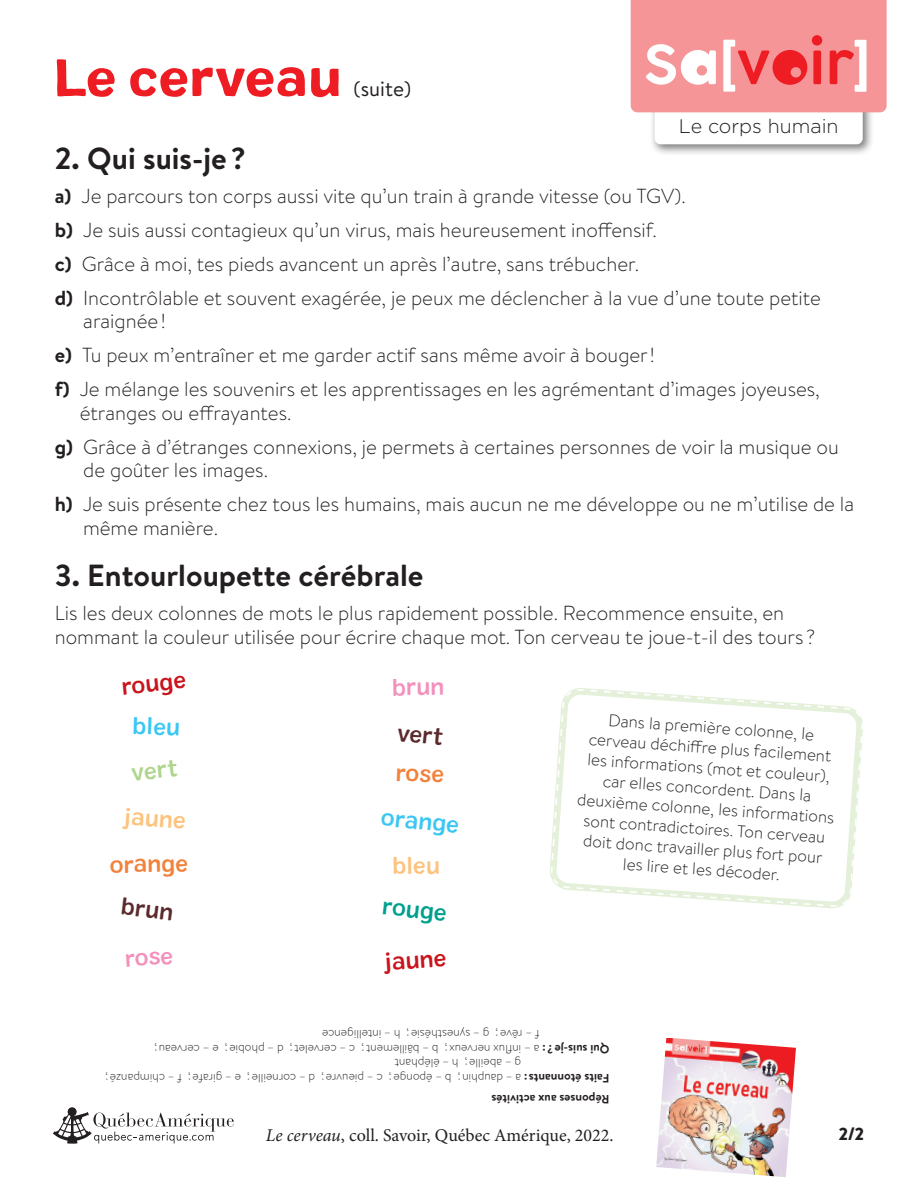
<style>
.page{position:relative;width:918px;height:1188px;background:#fff}
.page>*{position:absolute;margin:0;border:0;box-sizing:border-box;transform-origin:0 0}
.Titre_01{font:52.5px "Colby St Bld";color:#ee1d23}
.Sous-Titre_01{font:700 30.45px "Brandon Text Office";color:#231f20}
.Texte_courant_01{font:23.7px "Colby St Med";color:#3bc7f4}
.Texte_courant_01-2{font:23.7px "Colby St Med";color:#ca141c}
.Texte_courant_01-3{font:23.7px "Colby St Med";color:#f2813c}
.Texte_courant_01-4{font:23.7px "Colby St Med";color:#fdc37e}
.Texte_courant_01-5{font:23.7px "Colby St Med";color:#f390bc}
.Texte_courant_01-6{font:23.7px "Colby St Med";color:#5b2a2c}
.Texte_courant_01-7{font:23.7px "Colby St Med";color:#00a08e}
.Texte_courant_01-8{font:23.7px "Colby St Med";color:#aed58b}
.Titre_01-2{font:21px "Brandon Text Office";color:#231f20}
.Texte_courant_01-9{font:300 20.4px/23.7px "Brandon Text";color:#231f20}
.t1{font:300 19.65px "Gotham";color:#231f20}
.t2{font:18px "Minion Pro";color:#231f20}
.t3{font:900 18px "Brandon Grotesque";color:#231f20}
.Terminologie_-_Align{font:300 16.95px/20.4px "Brandon Text";color:#231f20;text-align:center}
.Terminologie_-_Align-2{font:300 12px/14.4px "Brandon Text";color:#231f20}
.Terminologie_-_Align-3{font:700 12px "Brandon Text Office";color:#231f20}
.s1{font-family:"Brandon Text Office";font-weight:700}
.s2{font-style:italic}
</style>
<div class="page">
<img style="left:656px;top:1038px;width:140px;height:139px">
<svg style="left:53px;top:1107px;width:181px;height:37px"></svg>
<div style="left:650px;top:86px;width:224px;height:70px;background:#231f20;opacity:.6"></div>
<svg style="left:631px;top:0;width:256px;height:144px"></svg>
<svg style="left:550px;top:688px;width:313px;height:220px"></svg>
<p class="Titre_01" style="left:54px;top:44px;width:289px">Le cerveau</p>
<p class="Titre_01-2" style="left:354px;top:74px;width:59px">(suite)</p>
<p class="t1" style="left:679px;top:114px;width:161px">Le corps humain</p>
<p class="Sous-Titre_01" style="left:55px;top:138px;width:193px">2. Qui suis-je?</p>
<p class="Texte_courant_01-9" style="left:55px;top:184px;width:632px"><span class="s1">a)</span> Je parcours ton corps aussi vite qu’un train à grande vitesse (ou TGV).</p>
<p class="Texte_courant_01-9" style="left:55px;top:217px;width:604px"><span class="s1">b)</span> Je suis aussi contagieux qu’un virus, mais heureusement inoffensif.</p>
<p class="Texte_courant_01-9" style="left:55px;top:251px;width:586px"><span class="s1">c)</span> Grâce à moi, tes pieds avancent un après l’autre, sans trébucher.</p>
<p class="Texte_courant_01-9" style="left:83px;top:285px;width:739px;text-indent:-29px"><span class="s1">d)</span> Incontrôlable et souvent exagérée, je peux me déclencher à la vue d’une toute petite araignée!</p>
<p class="Texte_courant_01-9" style="left:55px;top:343px;width:602px"><span class="s1">e)</span> Tu peux m’entraîner et me garder actif sans même avoir à bouger!</p>
<p class="Texte_courant_01-9" style="left:80px;top:376px;width:742px;text-indent:-25px"><span class="s1">f)</span> Je mélange les souvenirs et les apprentissages en les agrémentant d’images joyeuses, étranges ou effrayantes.</p>
<p class="Texte_courant_01-9" style="left:83px;top:434px;width:757px;text-indent:-29px"><span class="s1">g)</span> Grâce à d’étranges connexions, je permets à certaines personnes de voir la musique ou de goûter les images.</p>
<p class="Texte_courant_01-9" style="left:83px;top:491px;width:773px;text-indent:-28px"><span class="s1">h)</span> Je suis présente chez tous les humains, mais aucun ne me développe ou ne m’utilise de la même manière.</p>
<p class="Sous-Titre_01" style="left:55px;top:555px;width:370px">3. Entourloupette cérébrale</p>
<p class="Texte_courant_01-9" style="left:55px;top:601px;width:762px">Lis les deux colonnes de mots le plus rapidement possible. Recommence ensuite, en nommant la couleur utilisée pour écrire chaque mot. Ton cerveau te joue-t-il des tours ?</p>
<p class="Texte_courant_01-2" style="left:120px;top:672px;width:66px;rotate:-6deg">rouge</p>
<p class="Texte_courant_01" style="left:133px;top:711px;width:49px;rotate:2deg">bleu</p>
<p class="Texte_courant_01-8" style="left:130px;top:758px;width:48px;rotate:-6deg">vert</p>
<p class="Texte_courant_01-4" style="left:125px;top:801px;width:64px;rotate:4deg">jaune</p>
<p class="Texte_courant_01-5" style="left:392px;top:673px;width:54px;rotate:-1deg">brun</p>
<p class="Texte_courant_01-6" style="left:399px;top:717px;width:48px;rotate:6deg">vert</p>
<p class="Texte_courant_01-3" style="left:396px;top:758px;width:50px;rotate:2deg">rose</p>
<p class="Texte_courant_01" style="left:383px;top:802px;width:80px;rotate:6deg">orange</p>
<p class="Texte_courant_01-3" style="left:109px;top:850px;width:80px;rotate:-1deg">orange</p>
<p class="Texte_courant_01-4" style="left:392px;top:851px;width:49px;rotate:-1deg">bleu</p>
<p class="Texte_courant_01-6" style="left:123px;top:891px;width:54px;rotate:7deg">brun</p>
<p class="Texte_courant_01-5" style="left:124px;top:944px;width:50px;rotate:-4deg">rose</p>
<p class="Texte_courant_01-7" style="left:384px;top:891px;width:66px;rotate:6deg">rouge</p>
<p class="Texte_courant_01-2" style="left:383px;top:947px;width:64px;rotate:-4deg">jaune</p>
<p class="Terminologie_-_Align-2" style="left:400px;top:1042px;width:80px;rotate:-180deg">h – intelligence</p>
<p class="Terminologie_-_Align-2" style="left:489px;top:1042px;width:85px;rotate:-180deg">g – synesthésie ;</p>
<p class="Terminologie_-_Align-2" style="left:539px;top:1042px;width:45px;rotate:-180deg">f – rêve;</p>
<p class="Terminologie_-_Align" style="left:584px;top:707px;width:259px;rotate:4deg">Dans la première colonne, le cerveau déchiff re plus facilement les informations (mot et couleur), car elles concordent. Dans la deuxième colonne, les informations sont contradictoires. Ton cerveau doit donc travailler plus fort pour les lire et les décoder.</p>
<p class="Terminologie_-_Align-2" style="left:219px;top:1057px;width:66px;rotate:-180deg">e – cerveau ;</p>
<p class="Terminologie_-_Align-2" style="left:284px;top:1057px;width:61px;rotate:-180deg">d – phobie ;</p>
<p class="Terminologie_-_Align-2" style="left:355px;top:1057px;width:67px;rotate:-180deg">c – cervelet ;</p>
<p class="Terminologie_-_Align-2" style="left:439px;top:1057px;width:79px;rotate:-180deg">b – bâillement ;</p>
<p class="Terminologie_-_Align-2" style="left:610px;top:1057px;width:167px;rotate:-180deg"><span class="s1">Qui suis-je? :</span> a – influx nerveux ;</p>
<p class="Terminologie_-_Align-2" style="left:459px;top:1085px;width:65px;text-indent:-151px;rotate:-180deg"><span class="s1">Faits étonnants:</span> a – dauphin ;<br>h – éléphant</p>
<p class="Terminologie_-_Align-2" style="left:521px;top:1071px;width:58px;rotate:-180deg">g – abeille;</p>
<p class="Terminologie_-_Align-2" style="left:182px;top:1085px;width:78px;rotate:-180deg">f – chimpanzé ;</p>
<p class="Terminologie_-_Align-2" style="left:241px;top:1085px;width:55px;rotate:-180deg">e – girafe ;</p>
<p class="Terminologie_-_Align-2" style="left:315px;top:1085px;width:70px;rotate:-180deg">d – corneille ;</p>
<p class="Terminologie_-_Align-2" style="left:383px;top:1085px;width:63px;rotate:-180deg">c – pieuvre ;</p>
<p class="Terminologie_-_Align-2" style="left:452px;top:1085px;width:64px;rotate:-180deg">b – éponge ;</p>
<p class="Terminologie_-_Align-3" style="left:610px;top:1108px;width:120px;rotate:-180deg">Réponses aux activités</p>
<p class="t2" style="left:266px;top:1123px;width:349px"><span class="s2">Le cerveau</span>, coll. Savoir, Québec Amérique, 2022.</p>
<p class="t3" style="left:839px;top:1121px;width:27px">2/2</p>
</div>
